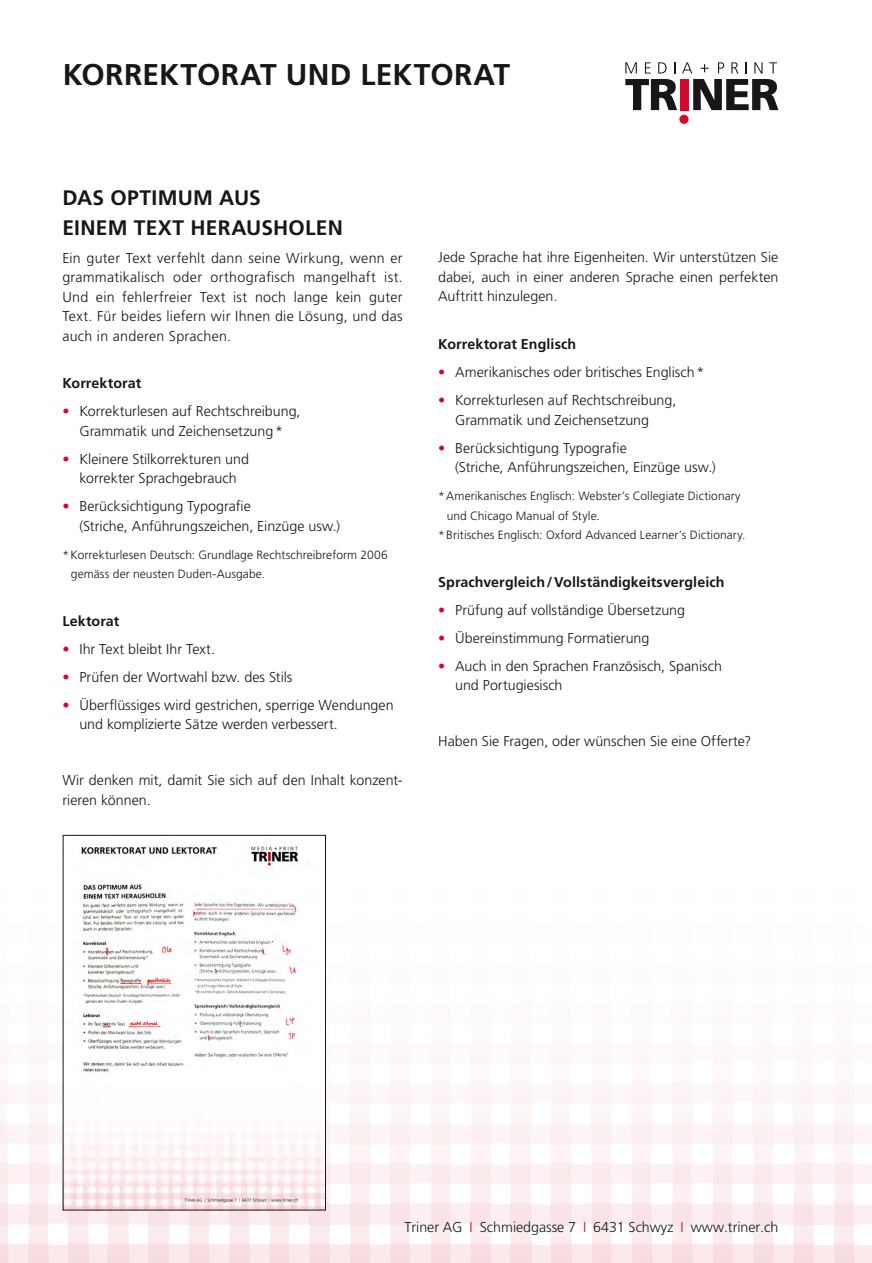
<style>
.page{position:relative;width:872px;height:1263px;background:#fff}
.page>*{position:absolute;margin:0;border:0;box-sizing:border-box;transform-origin:0 0}
.t1{font:700 30px "Frutiger LT Std";letter-spacing:.01em;color:#181716}
.t2{font:700 21px/30px "Frutiger LT Std";letter-spacing:.01em;color:#181716}
.t3{font:300 14.25px/19.5px "Frutiger LT Std";color:#181716}
.t4{font:700 14.25px "Frutiger LT Std";letter-spacing:.005em;color:#181716}
.t5{font:300 12px/19.5px "Frutiger LT Std";letter-spacing:.005em;color:#181716}
.s1{color:#d5072d}
</style>
<div class="page">
<svg style="left:0;top:834px;width:872px;height:429px"></svg>
<div style="left:679px;top:115px;width:9px;height:9px;background:#d5072d;border-radius:50%"></div>
<svg style="left:625px;top:62px;width:153px;height:48px"></svg>
<img style="left:65px;top:837px;width:259px;height:371px">
<div style="left:63px;top:835px;width:263px;height:375px;border:1px solid #181716"></div>
<h1 class="t1" style="left:63px;top:57px;width:449px">KORREKTORAT UND LEKTORAT</h1>
<h2 class="t2" style="left:62px;top:182px;width:282px">DAS OPTIMUM AUS<br>EINEM TEXT HERAUSHOLEN</h2>
<p class="t3" style="left:62px;top:248px;width:342px;text-align:justify">Ein guter Text verfehlt dann seine Wirkung, wenn er grammatikalisch oder orthografisch mangelhaft ist.<br>Und ein fehlerfreier Text ist noch lange kein guter Text. Für beides liefern wir Ihnen die Lösung, und das auch in anderen Sprachen.</p>
<p class="t4" style="left:62px;top:375px;width:80px">Korrektorat</p>
<p class="t3" style="left:62px;top:402px;width:240px;text-align:center"><span class="s1">•</span> Korrekturlesen auf Rechtschreibung,<br>Grammatik und Zeichensetzung*</p>
<p class="t3" style="left:62px;top:449px;width:188px;text-align:center"><span class="s1">•</span> Kleinere Stilkorrekturen und korrekter Sprachgebrauch</p>
<p class="t3" style="left:79px;top:497px;width:262px;text-indent:-17px"><span class="s1">•</span> Berücksichtigung Typografie<br>(Striche, Anführungszeichen, Einzüge usw.)</p>
<p class="t5" style="left:71px;top:545px;width:318px;text-indent:-9px">*Korrekturlesen Deutsch: Grundlage Rechtschreibreform 2006 gemäss der neusten Duden-Ausgabe.</p>
<p class="t4" style="left:62px;top:612px;width:58px">Lektorat</p>
<p class="t3" style="left:62px;top:639px;width:154px"><span class="s1">•</span> Ihr Text bleibt Ihr Text.</p>
<p class="t3" style="left:62px;top:667px;width:231px"><span class="s1">•</span> Prüfen der Wortwahl bzw. des Stils</p>
<p class="t3" style="left:79px;top:695px;width:316px;text-indent:-17px"><span class="s1">•</span> Überflüssiges wird gestrichen, sperrige Wendungen und komplizierte Sätze werden verbessert.</p>
<p class="t3" style="left:62px;top:771px;width:342px">Wir denken mit, damit Sie sich auf den Inhalt konzent&shy;rieren können.</p>
<p class="t3" style="left:438px;top:248px;width:342px;text-align:justify">Jede Sprache hat ihre Eigenheiten. Wir unterstützen Sie dabei, auch in einer anderen Sprache einen perfekten Auftritt hinzulegen.</p>
<p class="t4" style="left:438px;top:336px;width:140px">Korrektorat Englisch</p>
<p class="t3" style="left:438px;top:362px;width:268px"><span class="s1">•</span> Amerikanisches oder britisches Englisch*</p>
<p class="t3" style="left:455px;top:391px;width:223px;text-indent:-17px"><span class="s1">•</span> Korrekturlesen auf Rechtschreibung,<br>Grammatik und Zeichensetzung</p>
<p class="t3" style="left:455px;top:438px;width:262px;text-indent:-17px"><span class="s1">•</span> Berücksichtigung Typografie<br>(Striche, Anführungszeichen, Einzüge usw.)</p>
<p class="t5" style="left:438px;top:486px;width:304px">*Amerikanisches Englisch: Webster’s Collegiate Dictionary</p>
<p class="t5" style="left:446px;top:506px;width:155px">und Chicago Manual of Style.</p>
<p class="t5" style="left:438px;top:525px;width:309px">*Britisches Englisch: Oxford Advanced Learner’s Dictionary.</p>
<p class="t4" style="left:438px;top:573px;width:288px">Sprachvergleich/Vollständigkeitsvergleich</p>
<p class="t3" style="left:438px;top:600px;width:248px"><span class="s1">•</span> Prüfung auf vollständige Übersetzung</p>
<p class="t3" style="left:438px;top:628px;width:213px"><span class="s1">•</span> Übereinstimmung Formatierung</p>
<p class="t3" style="left:455px;top:656px;width:268px;text-indent:-17px"><span class="s1">•</span> Auch in den Sprachen Französisch, Spanisch und Portugiesisch</p>
<p class="t3" style="left:438px;top:732px;width:315px">Haben Sie Fragen, oder wünschen Sie eine Offerte?</p>
<p class="t3" style="left:404px;top:1217px;width:375px">Triner AG <span class="s1">I</span> Schmiedgasse 7 <span class="s1">I</span> 6431 Schwyz <span class="s1">I</span> www.triner.ch</p>
</div>
